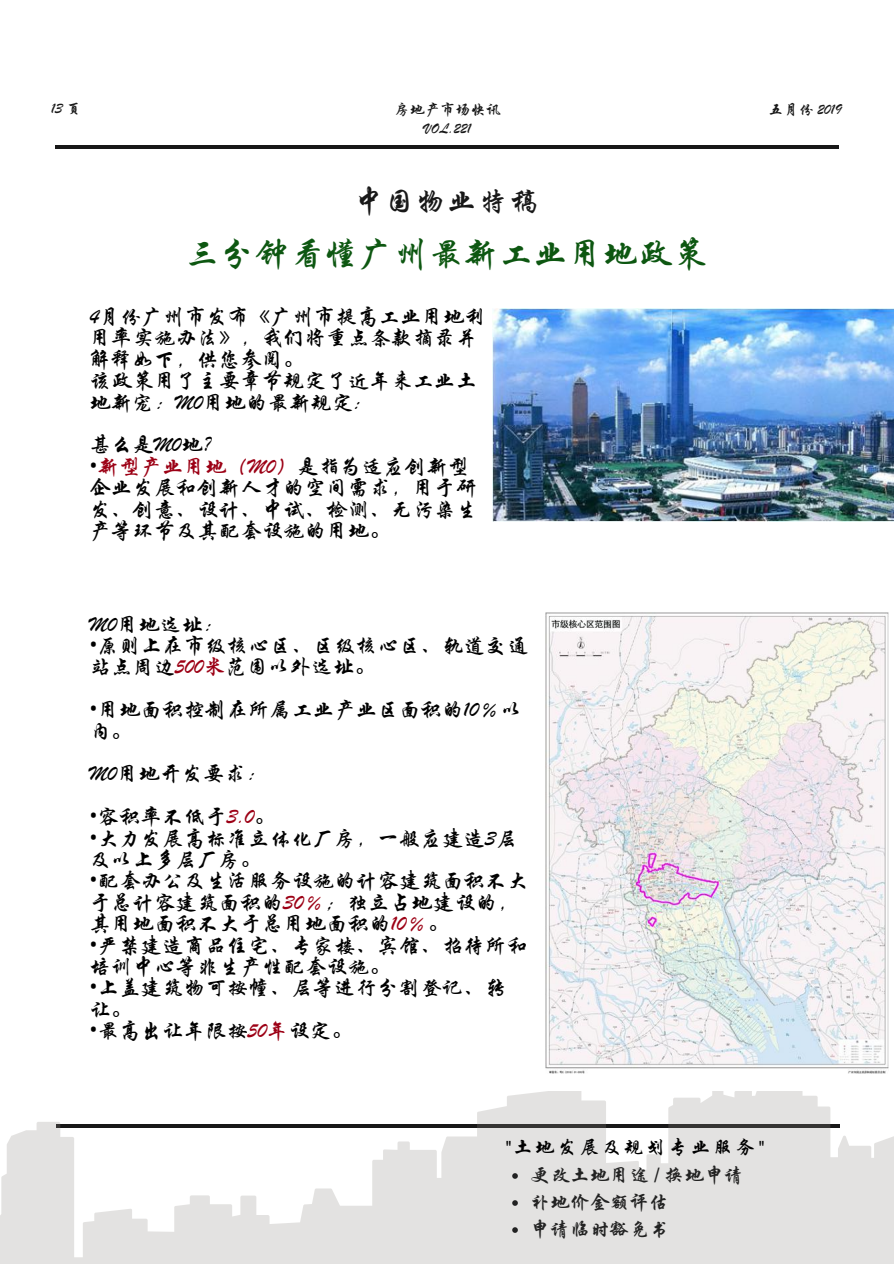
<style>
.page{position:relative;width:894px;height:1264px;background:#fff}
.page>*{position:absolute;margin:0;border:0;box-sizing:border-box;transform-origin:0 0}
.t1{font:34.8px "ST Xingkai";color:#0d5711}
.t2{font:29.85px "ST Xingkai";letter-spacing:.04em;color:#181818}
.t3{font:21.45px/21.5px "ST Xingkai";color:#000}
.t4{font:19.8px/27px "ST Xingkai";color:#222}
.t5{font:19.8px "ST Xingkai";letter-spacing:.12em;color:#000}
.t6{font:15.15px "ST Xingkai";color:#181818}
.s1{font-family:"Noto Sans"}
.s2{color:#9c0015}
</style>
<div class="page">
<hr style="left:55px;top:146px;width:783px;height:3px;background:#181818">
<svg style="left:0;top:1091px;width:892px;height:172px;fill:#e3e2e1"></svg>
<svg style="left:512px;top:1173px;width:5px;height:5px"></svg>
<svg style="left:512px;top:1200px;width:5px;height:5px"></svg>
<svg style="left:512px;top:1227px;width:5px;height:5px"></svg>
<img style="left:492px;top:308px;width:401px;height:213px">
<img style="left:545px;top:612px;width:343px;height:462px">
<p class="t6" style="left:51px;top:101px;width:32px">13 页</p>
<p class="t6" style="left:395px;top:101px;width:107px">房地产市场快讯</p>
<p class="t6" style="left:768px;top:101px;width:75px">五月份 2019</p>
<p class="t6" style="left:424px;top:121px;width:48px">VOL.221</p>
<h2 class="t2" style="left:353px;top:186px;width:186px">中国物业特稿</h2>
<h1 class="t1" style="left:185px;top:236px;width:523px">三分钟看懂广州最新工业用地政策</h1>
<p class="t3" style="left:89px;top:307px;width:398px">4月份广州市发布《广州市提高工业用地利用率实施办法》，我们将重点条款摘录并解释如下，供您参阅。<br>该政策用了主要章节规定了近年来工业土地新宠：M0用地的最新规定:</p>
<p class="t3" style="left:89px;top:435px;width:136px">甚么是M0地？</p>
<p class="t3" style="left:89px;top:456px;width:389px"><span class="s1">•</span><span class="s2">新型产业用地（M0）</span>是指为适应创新型企业发展和创新人才的空间需求，用于研发、创意、设计、中试、检测、无污染生产等环节及其配套设施的用地。</p>
<p class="t3" style="left:89px;top:614px;width:136px">M0用地选址：</p>
<p class="t3" style="left:89px;top:635px;width:440px"><span class="s1">•</span>原则上在市级核心区、区级核心区、轨道交通站点周边<span class="s2">500米</span>范围以外选址。</p>
<p class="t3" style="left:89px;top:700px;width:434px"><span class="s1">•</span>用地面积控制在所属工业产业区面积的10％以内。</p>
<p class="t3" style="left:89px;top:764px;width:179px">M0用地开发要求：</p>
<p class="t3" style="left:89px;top:807px;width:188px"><span class="s1">•</span>容积率不低于<span class="s2">3.0</span>。</p>
<p class="t3" style="left:89px;top:828px;width:429px"><span class="s1">•</span>大力发展高标准立体化厂房，一般应建造3层及以上多层厂房。</p>
<p class="t3" style="left:89px;top:871px;width:440px"><span class="s1">•</span>配套办公及生活服务设施的计容建筑面积不大于总计容建筑面积的<span class="s2">30％</span>；独立占地建设的，其用地面积不大于总用地面积的<span class="s2">10％</span>。</p>
<p class="t3" style="left:89px;top:935px;width:440px"><span class="s1">•</span>严禁建造商品住宅、专家楼、宾馆、招待所和培训中心等非生产性配套设施。</p>
<p class="t3" style="left:89px;top:978px;width:418px"><span class="s1">•</span>上盖建筑物可按幢、层等进行分割登记、转让。</p>
<p class="t3" style="left:89px;top:1021px;width:265px"><span class="s1">•</span>最高出让年限按<span class="s2">50年</span>设定。</p>
<p class="t5" style="left:504px;top:1137px;width:260px">"土地发展及规划专业服务"</p>
<p class="t4" style="left:530px;top:1162px;width:215px">更改土地用途 / 换地申请补地价金额评估<br>申请临时豁免书</p>
</div>
